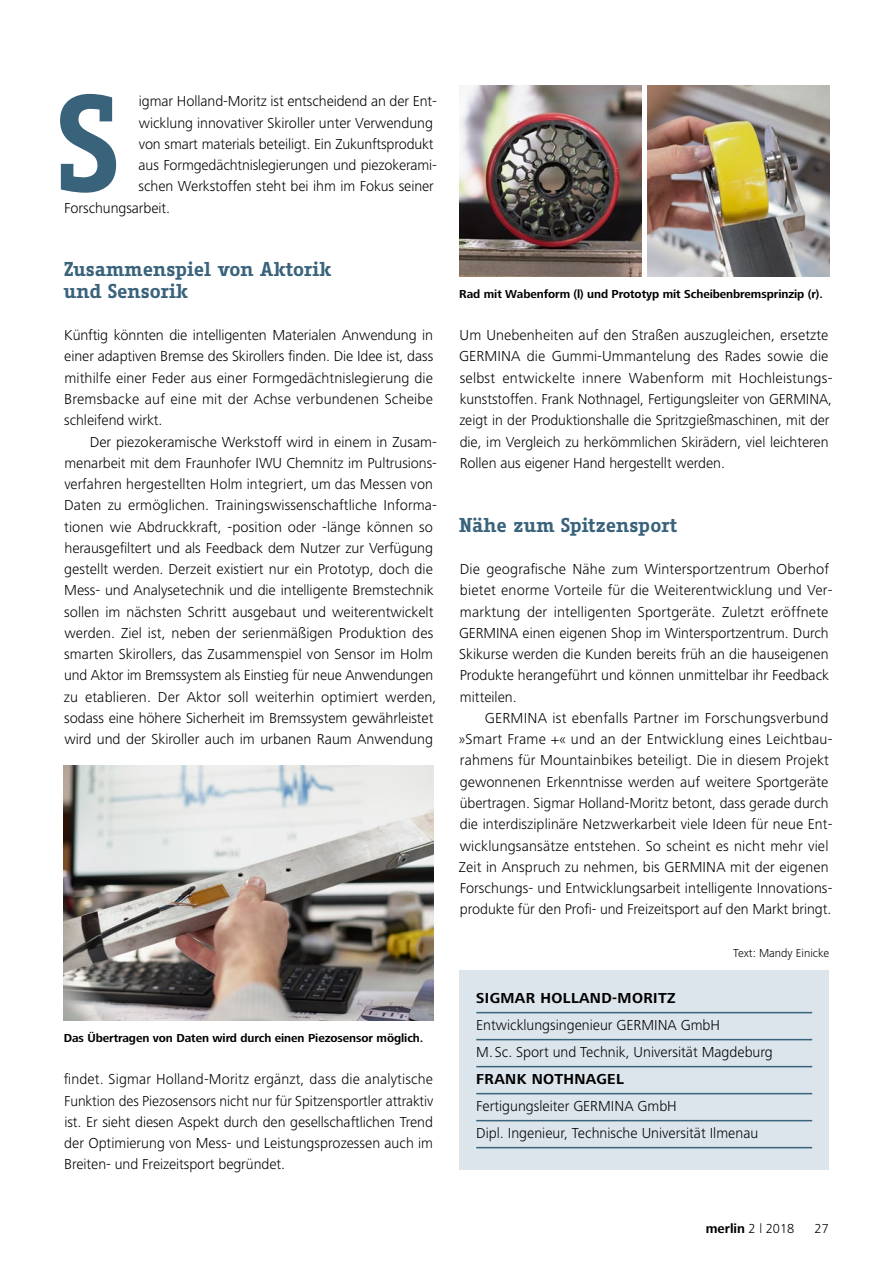
<style>
.page{position:relative;width:893px;height:1263px;background:#fff}
.page>*{position:absolute;margin:0;border:0;box-sizing:border-box;transform-origin:0 0}
.t1{font:700 133.5px "Fago Office Serif";color:#39627b}
.t2{font:700 19.5px/21.3px "Fago Office Serif";color:#39627b}
.t3{font:300 15px/21.3px "Frutiger Next LT";color:#000}
.t4{font:700 15px "Frutiger Next LT";letter-spacing:.025em;color:#000}
.t5{font:700 13.5px "Frutiger Next LT";color:#000}
.t6{font:300 13.5px "Frutiger Next LT";color:#000}
.t7{font:700 12px "Frutiger Next LT";letter-spacing:-.005em;color:#000}
.t8{font:300 12px "Frutiger Next LT";color:#000}
.s1{font-weight:300}
</style>
<div class="page">
<div style="left:459px;top:970px;width:370px;height:199px;background:#dde5ec"></div>
<hr style="left:476px;top:1012px;width:336px;height:1px;background:#39627b">
<hr style="left:476px;top:1039px;width:336px;height:1px;background:#39627b">
<hr style="left:476px;top:1066px;width:336px;height:1px;background:#39627b">
<hr style="left:476px;top:1093px;width:336px;height:1px;background:#39627b">
<hr style="left:476px;top:1120px;width:336px;height:1px;background:#39627b">
<hr style="left:476px;top:1147px;width:336px;height:1px;background:#39627b">
<img style="left:64px;top:765px;width:370px;height:255px">
<img style="left:459px;top:85px;width:182px;height:191px">
<img style="left:648px;top:85px;width:181px;height:191px">
<h1 class="t1" style="left:57px;top:69px;width:63px">S</h1>
<p class="t3" style="left:139px;top:91px;width:300px">igmar Holland-Moritz ist entscheidend an der Ent-</p>
<p class="t3" style="left:139px;top:112px;width:296px">wicklung innovativer Skiroller unter Verwendung</p>
<p class="t3" style="left:139px;top:133px;width:296px">von smart materials beteiligt. Ein Zukunftsprodukt</p>
<p class="t3" style="left:139px;top:155px;width:300px">aus Formgedächtnislegierungen und piezokerami-</p>
<p class="t3" style="left:139px;top:176px;width:297px">schen Werkstoffen steht bei ihm im Fokus seiner</p>
<p class="t3" style="left:64px;top:197px;width:107px">Forschungsarbeit.</p>
<h2 class="t2" style="left:64px;top:259px;width:269px">Zusammenspiel von Aktorik und Sensorik</h2>
<p class="t3" style="left:64px;top:325px;width:371px;text-align:justify">Künftig könnten die intelligenten Materialen Anwendung in einer adaptiven Bremse des Skirollers finden. Die Idee ist, dass mithilfe einer Feder aus einer Formgedächtnislegierung die Bremsbacke auf eine mit der Achse verbundenen Scheibe schleifend wirkt.</p>
<p class="t3" style="left:64px;top:431px;width:375px;text-indent:26px">Der piezokeramische Werkstoff wird in einem in Zusam&shy;menarbeit mit dem Fraunhofer IWU Chemnitz im Pultrusions&shy;verfahren hergestellten Holm integriert, um das Messen von Daten zu ermöglichen. Trainingswissenschaftliche Informa&shy;tionen wie Abdruckkraft, -position oder -länge können so herausgefiltert und als Feedback dem Nutzer zur Verfügung gestellt werden. Derzeit existiert nur ein Prototyp, doch die Mess- und Analysetechnik und die intelligente Bremstechnik sollen im nächsten Schritt ausgebaut und weiterentwickelt werden. Ziel ist, neben der serienmäßigen Produktion des smarten Skirollers, das Zusammenspiel von Sensor im Holm und Aktor im Bremssystem als Einstieg für neue Anwendungen zu etablieren. Der Aktor soll weiterhin optimiert werden, sodass eine höhere Sicherheit im Bremssystem gewährleistet wird und der Skiroller auch im urbanen Raum Anwendung</p>
<p class="t7" style="left:64px;top:1031px;width:361px">Das Übertragen von Daten wird durch einen Piezosensor möglich.</p>
<p class="t3" style="left:64px;top:1069px;width:371px;text-align:justify">findet. Sigmar Holland-Moritz ergänzt, dass die analytische Funktion des Piezosensors nicht nur für Spitzensportler attraktiv ist. Er sieht diesen Aspekt durch den gesellschaftlichen Trend der Optimierung von Mess- und Leistungsprozessen auch im Breiten- und Freizeitsport begründet.</p>
<p class="t7" style="left:459px;top:287px;width:365px">Rad mit Wabenform (l) und Prototyp mit Scheibenbremsprinzip (r).</p>
<p class="t3" style="left:459px;top:325px;width:375px">Um Unebenheiten auf den Straßen auszugleichen, ersetzte GERMINA die Gummi-Ummantelung des Rades sowie die selbst entwickelte innere Wabenform mit Hochleistungs&shy;kunststoffen. Frank Nothnagel, Fertigungsleiter von GERMINA, zeigt in der Produktionshalle die Spritzgießmaschinen, mit der die, im Vergleich zu herkömmlichen Skirädern, viel leichteren Rollen aus eigener Hand hergestellt werden.</p>
<h2 class="t2" style="left:459px;top:514px;width:219px">Nähe zum Spitzensport</h2>
<p class="t3" style="left:459px;top:558px;width:375px">Die geografische Nähe zum Wintersportzentrum Oberhof bietet enorme Vorteile für die Weiterentwicklung und Ver&shy;marktung der intelligenten Sportgeräte. Zuletzt eröffnete GERMINA einen eigenen Shop im Wintersportzentrum. Durch Skikurse werden die Kunden bereits früh an die hauseigenen Produkte herangeführt und können unmittelbar ihr Feedback mitteilen.</p>
<p class="t3" style="left:459px;top:707px;width:375px;text-indent:26px">GERMINA ist ebenfalls Partner im Forschungsverbund »Smart Frame +« und an der Entwicklung eines Leichtbau&shy;rahmens für Mountainbikes beteiligt. Die in diesem Projekt gewonnenen Erkenntnisse werden auf weitere Sportgeräte übertragen. Sigmar Holland-Moritz betont, dass gerade durch die interdisziplinäre Netzwerkarbeit viele Ideen für neue Ent&shy;wicklungsansätze entstehen. So scheint es nicht mehr viel Zeit in Anspruch zu nehmen, bis GERMINA mit der eigenen Forschungs- und Entwicklungsarbeit intelligente Innovations&shy;produkte für den Profi- und Freizeitsport auf den Markt bringt.</p>
<p class="t8" style="left:733px;top:946px;width:97px">Text: Mandy Einicke</p>
<p class="t4" style="left:476px;top:990px;width:201px">SIGMAR HOLLAND-MORITZ</p>
<p class="t3" style="left:476px;top:1012px;width:298px;line-height:27px">Entwicklungsingenieur GERMINA GmbH<br>M. Sc. Sport und Technik, Universität Magdeburg</p>
<p class="t4" style="left:476px;top:1071px;width:149px">FRANK NOTHNAGEL</p>
<p class="t3" style="left:476px;top:1093px;width:284px;line-height:27px">Fertigungsleiter GERMINA GmbH<br>Dipl. Ingenieur, Technische Universität Ilmenau</p>
<p class="t5" style="left:706px;top:1221px;width:90px">merlin <span class="s1">2 l 2018</span></p>
<p class="t6" style="left:814px;top:1221px;width:16px">27</p>
</div>
